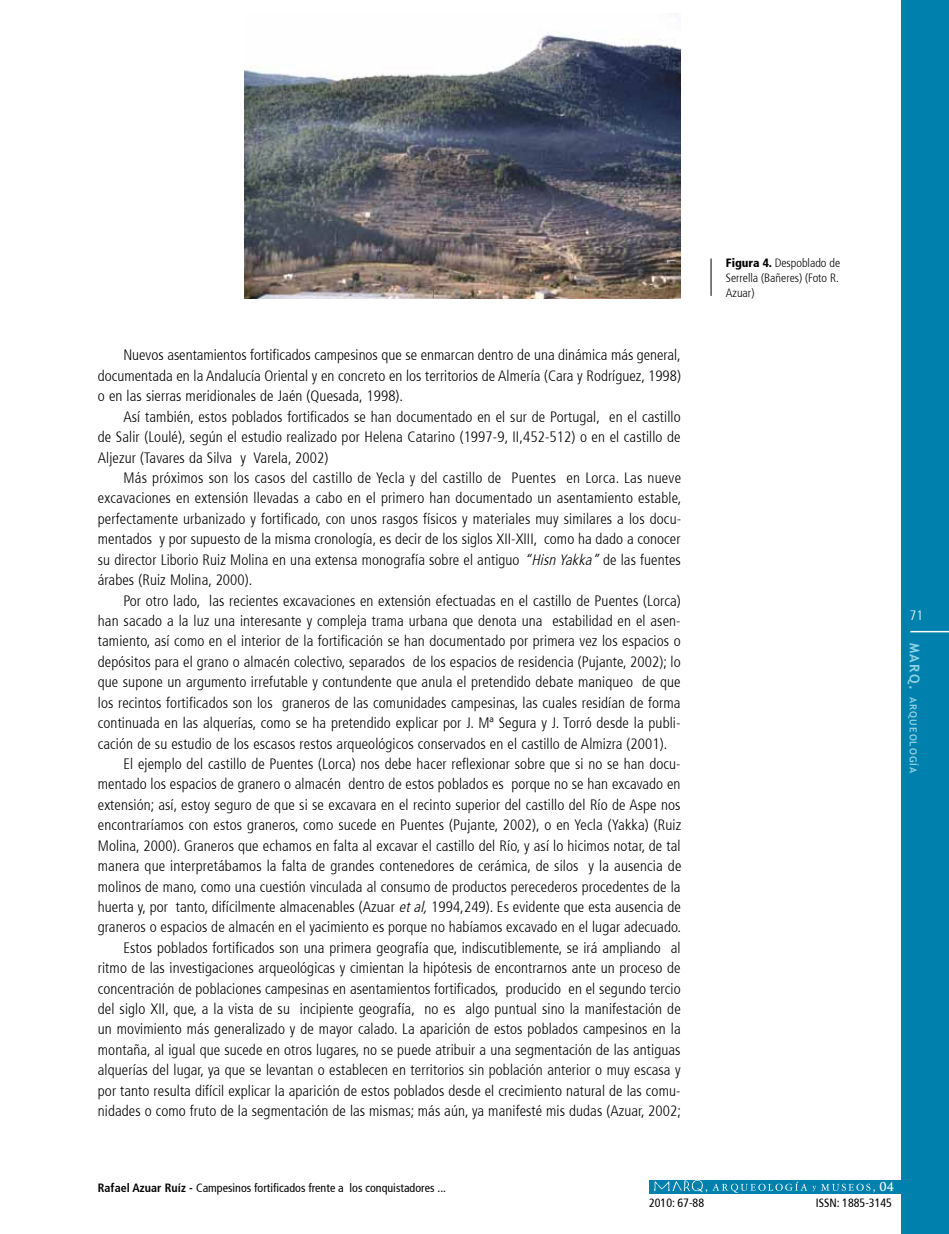
<style>
.page{position:relative;width:949px;height:1234px;background:#fff}
.page>*{position:absolute;margin:0;border:0;box-sizing:border-box;transform-origin:0 0}
.t1{font:300 condensed 15px/20.4px "Frutiger 47";letter-spacing:.005em;color:#000;text-align:justify}
.t2{font:300 condensed 13.5px "Frutiger 47";color:#fff}
.t3{font:condensed 12px "Frutiger 57";color:#000}
.t4{font:300 condensed 12px/15px "Frutiger 47";color:#000;text-align:justify}
.t5{font:700 12px "Trajan Pro";color:#fff}
.t6{font:700 9.75px "Trebuchet MS";letter-spacing:.11em;color:#8fd1e3}
.s1{font-style:italic}
.s2{font-family:"Frutiger 77";font-weight:900}
.s3{font-size:13.5px}
.s4{font-family:"Frutiger 67";font-weight:700}
</style>
<div class="page">
<div style="left:900px;top:0;width:48px;height:1233px;background:#0081ad"></div>
<hr style="left:909px;top:630px;width:39px;height:2px;background:#fff">
<div style="left:648px;top:1179px;width:253px;height:14px;background:#0081ad"></div>
<img style="left:652px;top:1179px;width:55px;height:13px">
<svg style="left:712px;top:1181px;width:158px;height:11px"></svg>
<img style="left:244px;top:14px;width:436px;height:284px">
<hr style="left:710px;top:258px;width:1px;height:38px;background:#000">
<p class="t1" style="left:98px;top:345px;width:584px;text-indent:26px">Nuevos asentamientos fortificados campesinos que se enmarcan dentro de una dinámica más general, documentada en la Andalucía Oriental y en concreto en los territorios de Almería (Cara y Rodríguez, 1998) o en las sierras meridionales de Jaén (Quesada, 1998).</p>
<p class="t1" style="left:98px;top:406px;width:584px;text-indent:26px">Así también, estos poblados fortificados se han documentado en el sur de Portugal, en el castillo de Salir (Loulé), según el estudio realizado por Helena Catarino (1997-9, II,452-512) o en el castillo de Aljezur (Tavares da Silva y Varela, 2002)</p>
<p class="t1" style="left:98px;top:467px;width:585px;text-indent:26px">Más próximos son los casos del castillo de Yecla y del castillo de Puentes en Lorca. Las nueve excavaciones en extensión llevadas a cabo en el primero han documentado un asentamiento estable, perfectamente urbanizado y fortificado, con unos rasgos físicos y materiales muy similares a los docu&shy;mentados y por supuesto de la misma cronología, es decir de los siglos XII-XIII, como ha dado a conocer su director Liborio Ruiz Molina en una extensa monografía sobre el antiguo <span class="s1">“Hisn Yakka”</span> de las fuentes árabes (Ruiz Molina, 2000).</p>
<p class="t1" style="left:123px;top:590px;width:558px">Por otro lado, las recientes excavaciones en extensión efectuadas en el castillo de Puentes (Lorca)</p>
<p class="t1" style="left:98px;top:610px;width:584px">han sacado a la luz una interesante y compleja trama urbana que denota una estabilidad en el asen-</p>
<p class="t1" style="left:98px;top:631px;width:584px">tamiento, así como en el interior de la fortificación se han documentado por primera vez los espacios o</p>
<p class="t1" style="left:98px;top:651px;width:584px">depósitos para el grano o almacén colectivo, separados de los espacios de residencia (Pujante, 2002); lo</p>
<p class="t1" style="left:98px;top:672px;width:584px">que supone un argumento irrefutable y contundente que anula el pretendido debate maniqueo de que</p>
<p class="t1" style="left:98px;top:692px;width:584px">los recintos fortificados son los graneros de las comunidades campesinas, las cuales residían de forma</p>
<p class="t1" style="left:98px;top:712px;width:584px">continuada en las alquerías, como se ha pretendido explicar por J. Mª Segura y J. Torró desde la publi-</p>
<p class="t1" style="left:98px;top:733px;width:571px">cación de su estudio de los escasos restos arqueológicos conservados en el castillo de Almizra (2001).</p>
<p class="t1" style="left:123px;top:753px;width:558px">El ejemplo del castillo de Puentes (Lorca) nos debe hacer reflexionar sobre que si no se han docu-</p>
<p class="t1" style="left:98px;top:774px;width:584px">mentado los espacios de granero o almacén dentro de estos poblados es porque no se han excavado en</p>
<p class="t1" style="left:98px;top:794px;width:584px">extensión; así, estoy seguro de que si se excavara en el recinto superior del castillo del Río de Aspe nos</p>
<p class="t1" style="left:98px;top:814px;width:585px">encontraríamos con estos graneros, como sucede en Puentes (Pujante, 2002), o en Yecla (Yakka) (Ruiz</p>
<p class="t1" style="left:98px;top:835px;width:584px">Molina, 2000). Graneros que echamos en falta al excavar el castillo del Río, y así lo hicimos notar, de tal</p>
<p class="t1" style="left:98px;top:855px;width:585px">manera que interpretábamos la falta de grandes contenedores de cerámica, de silos y la ausencia de</p>
<p class="t1" style="left:98px;top:876px;width:584px">molinos de mano, como una cuestión vinculada al consumo de productos perecederos procedentes de la</p>
<p class="t1" style="left:98px;top:896px;width:584px">huerta y, por tanto, difícilmente almacenables (Azuar <span class="s1">etal,</span>1994,249). Es evidente que esta ausencia de</p>
<p class="t1" style="left:98px;top:916px;width:584px">graneros o espacios de almacén en el yacimiento es porque no habíamos excavado en el lugar adecuado.</p>
<p class="t1" style="left:123px;top:937px;width:558px">Estos poblados fortificados son una primera geografía que, indiscutiblemente, se irá ampliando al</p>
<p class="t1" style="left:98px;top:957px;width:584px">ritmo de las investigaciones arqueológicas y cimientan la hipótesis de encontrarnos ante un proceso de</p>
<p class="t1" style="left:98px;top:978px;width:584px">concentración de poblaciones campesinas en asentamientos fortificados, producido en el segundo tercio</p>
<p class="t1" style="left:98px;top:998px;width:584px">del siglo XII, que, a la vista de su incipiente geografía, no es algo puntual sino la manifestación de</p>
<p class="t1" style="left:98px;top:1019px;width:584px">un movimiento más generalizado y de mayor calado. La aparición de estos poblados campesinos en la</p>
<p class="t1" style="left:98px;top:1039px;width:584px">montaña, al igual que sucede en otros lugares, no se puede atribuir a una segmentación de las antiguas</p>
<p class="t1" style="left:98px;top:1059px;width:584px">alquerías del lugar, ya que se levantan o establecen en territorios sin población anterior o muy escasa y</p>
<p class="t1" style="left:98px;top:1080px;width:584px">por tanto resulta difícil explicar la aparición de estos poblados desde el crecimiento natural de las comu-</p>
<p class="t1" style="left:98px;top:1100px;width:584px">nidades o como fruto de la segmentación de las mismas; más aún, ya manifesté mis dudas (Azuar, 2002;</p>
<p class="t4" style="left:725px;top:255px;width:116px"><span class="s2">Figura 4.</span> Despoblado de Serrella (Bañeres) (Foto R.<br>Azuar)</p>
<p class="t2" style="left:909px;top:607px;width:15px">71</p>
<p class="t6" style="left:919px;top:642px;width:132px;rotate:90deg"><span class="s3">MARQ.</span> ARQUEOLOGÍA</p>
<p class="t3" style="left:98px;top:1180px;width:350px"><span class="s4">Rafael Azuar Ruíz -</span> Campesinos fortificados frente a los conquistadores ...</p>
<p class="t5" style="left:705px;top:1178px;width:4px">,</p>
<p class="t5" style="left:872px;top:1178px;width:23px">, 04</p>
<p class="t3" style="left:649px;top:1195px;width:57px">2010: 67-88</p>
<p class="t3" style="left:815px;top:1195px;width:78px">ISSN: 1885-3145</p>
</div>
